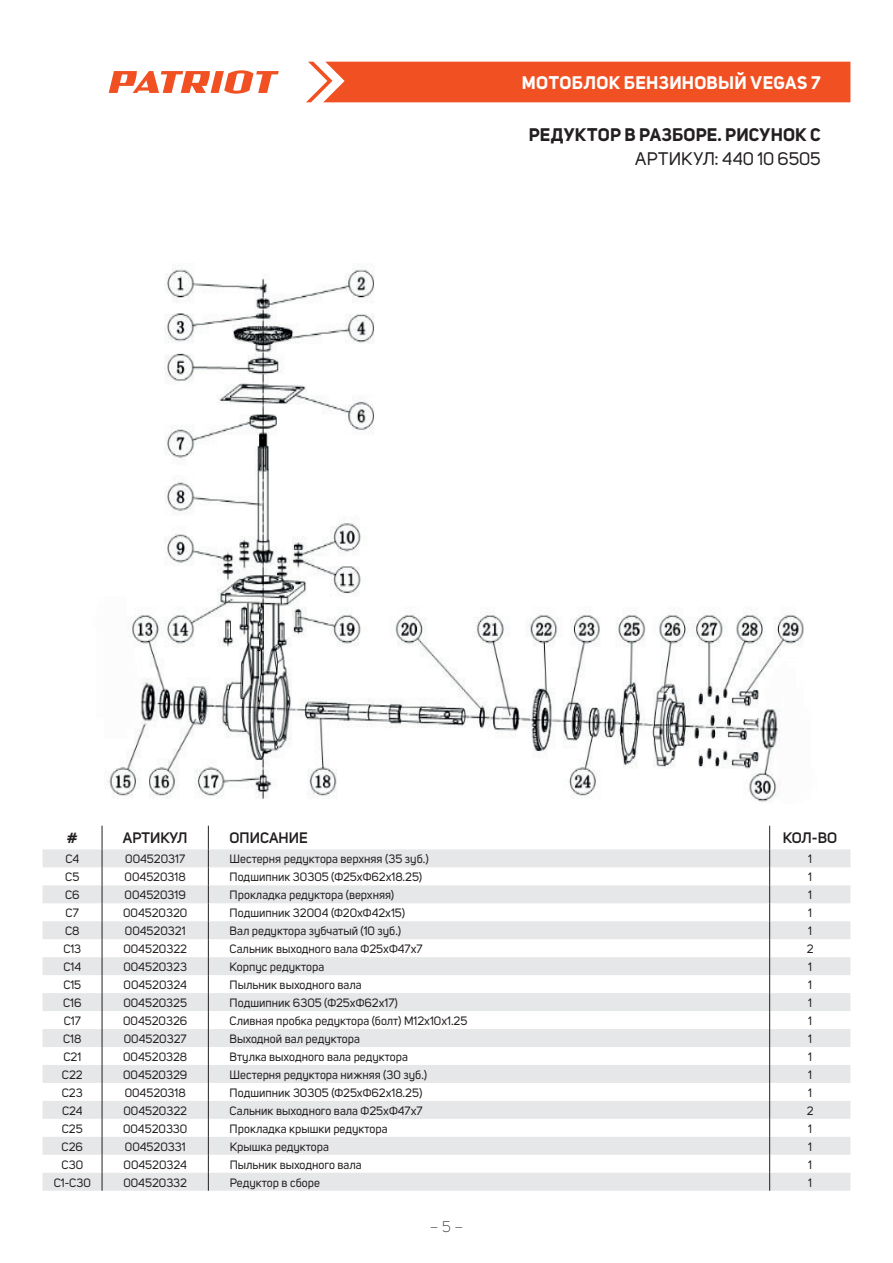
<style>
.page{position:relative;width:893px;height:1263px;background:#fff}
.page>*{position:absolute;margin:0;border:0;box-sizing:border-box;transform-origin:0 0}
.t1{font:700 18px "Uni Sans";letter-spacing:.01em;color:#231f20}
.t2{font:700 18px "Uni Sans";letter-spacing:.015em;color:#fff}
.t3{font:18px "Uni Sans";color:#231f20}
.t4{font:600 15px "Uni Sans";color:#231f20}
.t5{font:300 15px "Uni Sans";color:#231f20}
.t6{font:12px "Uni Sans";color:#231f20}
</style>
<div class="page">
<div style="left:306px;top:62px;width:544px;height:40px;background:#f15122"></div>
<svg style="left:109px;top:70px;width:170px;height:24px"></svg>
<svg style="left:43px;top:849px;width:807px;height:342px;fill:#e7e8e9"></svg>
<svg style="left:102px;top:826px;width:1px;height:365px"></svg>
<svg style="left:208px;top:826px;width:1px;height:365px"></svg>
<svg style="left:769px;top:826px;width:1px;height:365px"></svg>
<img style="left:106px;top:266px;width:698px;height:536px">
<h1 class="t2" style="left:522px;top:72px;width:300px">МОТОБЛОК БЕНЗИНОВЫЙ VEGAS 7</h1>
<h1 class="t1" style="left:529px;top:123px;width:293px">РЕДУКТОР В РАЗБОРЕ. РИСУНОК C</h1>
<h1 class="t3" style="left:635px;top:148px;width:187px">АРТИКУЛ: 440 10 6505</h1>
<p class="t4" style="left:67px;top:829px;width:12px">#</p>
<p class="t4" style="left:123px;top:829px;width:66px">АРТИКУЛ</p>
<p class="t4" style="left:230px;top:829px;width:80px">ОПИСАНИЕ</p>
<p class="t4" style="left:783px;top:829px;width:56px">КОЛ-ВО</p>
<p class="t6" style="left:65px;top:852px;width:15px">C4</p>
<p class="t6" style="left:125px;top:852px;width:61px">004520317</p>
<p class="t6" style="left:230px;top:852px;width:201px">Шестерня редуктора верхняя (35 зуб.)</p>
<p class="t6" style="left:808px;top:852px;width:5px">1</p>
<p class="t6" style="left:65px;top:870px;width:16px">C5</p>
<p class="t6" style="left:125px;top:870px;width:63px">004520318</p>
<p class="t6" style="left:230px;top:870px;width:194px">Подшипник 30305 (Ф25хФ62х18.25)</p>
<p class="t6" style="left:808px;top:870px;width:5px">1</p>
<p class="t6" style="left:65px;top:888px;width:16px">C6</p>
<p class="t6" style="left:125px;top:888px;width:63px">004520319</p>
<p class="t6" style="left:230px;top:888px;width:166px">Прокладка редуктора (верхняя)</p>
<p class="t6" style="left:808px;top:888px;width:5px">1</p>
<p class="t6" style="left:66px;top:906px;width:15px">C7</p>
<p class="t6" style="left:123px;top:906px;width:66px">004520320</p>
<p class="t6" style="left:230px;top:906px;width:177px">Подшипник 32004 (Ф20хФ42х15)</p>
<p class="t6" style="left:808px;top:906px;width:5px">1</p>
<p class="t6" style="left:65px;top:924px;width:16px">C8</p>
<p class="t6" style="left:125px;top:924px;width:62px">004520321</p>
<p class="t6" style="left:230px;top:924px;width:173px">Вал редуктора зубчатый (10 зуб.)</p>
<p class="t6" style="left:808px;top:924px;width:5px">1</p>
<p class="t6" style="left:63px;top:942px;width:19px">C13</p>
<p class="t6" style="left:123px;top:942px;width:65px">004520322</p>
<p class="t6" style="left:230px;top:942px;width:195px">Сальник выходного вала Ф25хФ47х7</p>
<p class="t6" style="left:807px;top:942px;width:8px">2</p>
<p class="t6" style="left:63px;top:960px;width:19px">C14</p>
<p class="t6" style="left:123px;top:960px;width:65px">004520323</p>
<p class="t6" style="left:230px;top:960px;width:96px">Корпус редуктора</p>
<p class="t6" style="left:808px;top:960px;width:5px">1</p>
<p class="t6" style="left:63px;top:978px;width:19px">C15</p>
<p class="t6" style="left:124px;top:978px;width:65px">004520324</p>
<p class="t6" style="left:230px;top:978px;width:133px">Пыльник выходного вала</p>
<p class="t6" style="left:808px;top:978px;width:5px">1</p>
<p class="t6" style="left:63px;top:996px;width:20px">C16</p>
<p class="t6" style="left:123px;top:996px;width:65px">004520325</p>
<p class="t6" style="left:230px;top:996px;width:170px">Подшипник 6305 (Ф25хФ62х17)</p>
<p class="t6" style="left:808px;top:996px;width:5px">1</p>
<p class="t6" style="left:64px;top:1014px;width:19px">C17</p>
<p class="t6" style="left:123px;top:1014px;width:66px">004520326</p>
<p class="t6" style="left:230px;top:1014px;width:239px">Сливная пробка редуктора (болт) М12х10х1.25</p>
<p class="t6" style="left:808px;top:1014px;width:5px">1</p>
<p class="t6" style="left:63px;top:1032px;width:20px">C18</p>
<p class="t6" style="left:124px;top:1032px;width:64px">004520327</p>
<p class="t6" style="left:230px;top:1032px;width:132px">Выходной вал редуктора</p>
<p class="t6" style="left:808px;top:1032px;width:5px">1</p>
<p class="t6" style="left:63px;top:1050px;width:19px">C21</p>
<p class="t6" style="left:123px;top:1050px;width:66px">004520328</p>
<p class="t6" style="left:230px;top:1050px;width:180px">Втулка выходного вала редуктора</p>
<p class="t6" style="left:808px;top:1050px;width:5px">1</p>
<p class="t6" style="left:62px;top:1067px;width:22px">C22</p>
<p class="t6" style="left:123px;top:1067px;width:66px">004520329</p>
<p class="t6" style="left:230px;top:1067px;width:199px">Шестерня редуктора нижняя (30 зуб.)</p>
<p class="t6" style="left:808px;top:1067px;width:5px">1</p>
<p class="t6" style="left:62px;top:1085px;width:22px">C23</p>
<p class="t6" style="left:125px;top:1085px;width:63px">004520318</p>
<p class="t6" style="left:230px;top:1085px;width:194px">Подшипник 30305 (Ф25хФ62х18.25)</p>
<p class="t6" style="left:808px;top:1085px;width:5px">1</p>
<p class="t6" style="left:62px;top:1103px;width:22px">C24</p>
<p class="t6" style="left:123px;top:1103px;width:65px">004520322</p>
<p class="t6" style="left:230px;top:1103px;width:195px">Сальник выходного вала Ф25хФ47х7</p>
<p class="t6" style="left:807px;top:1103px;width:8px">2</p>
<p class="t6" style="left:62px;top:1121px;width:22px">C25</p>
<p class="t6" style="left:123px;top:1121px;width:66px">004520330</p>
<p class="t6" style="left:230px;top:1121px;width:159px">Прокладка крышки редуктора</p>
<p class="t6" style="left:808px;top:1121px;width:5px">1</p>
<p class="t6" style="left:62px;top:1139px;width:23px">C26</p>
<p class="t6" style="left:125px;top:1139px;width:62px">004520331</p>
<p class="t6" style="left:230px;top:1139px;width:101px">Крышка редуктора</p>
<p class="t6" style="left:808px;top:1139px;width:5px">1</p>
<p class="t6" style="left:62px;top:1157px;width:23px">C30</p>
<p class="t6" style="left:124px;top:1157px;width:65px">004520324</p>
<p class="t6" style="left:230px;top:1157px;width:133px">Пыльник выходного вала</p>
<p class="t6" style="left:808px;top:1157px;width:5px">1</p>
<p class="t6" style="left:54px;top:1175px;width:39px">C1-C30</p>
<p class="t6" style="left:123px;top:1175px;width:65px">004520332</p>
<p class="t6" style="left:230px;top:1175px;width:92px">Редуктор в сборе</p>
<p class="t6" style="left:808px;top:1175px;width:5px">1</p>
<p class="t5" style="left:430px;top:1218px;width:35px">– 5 –</p>
</div>
